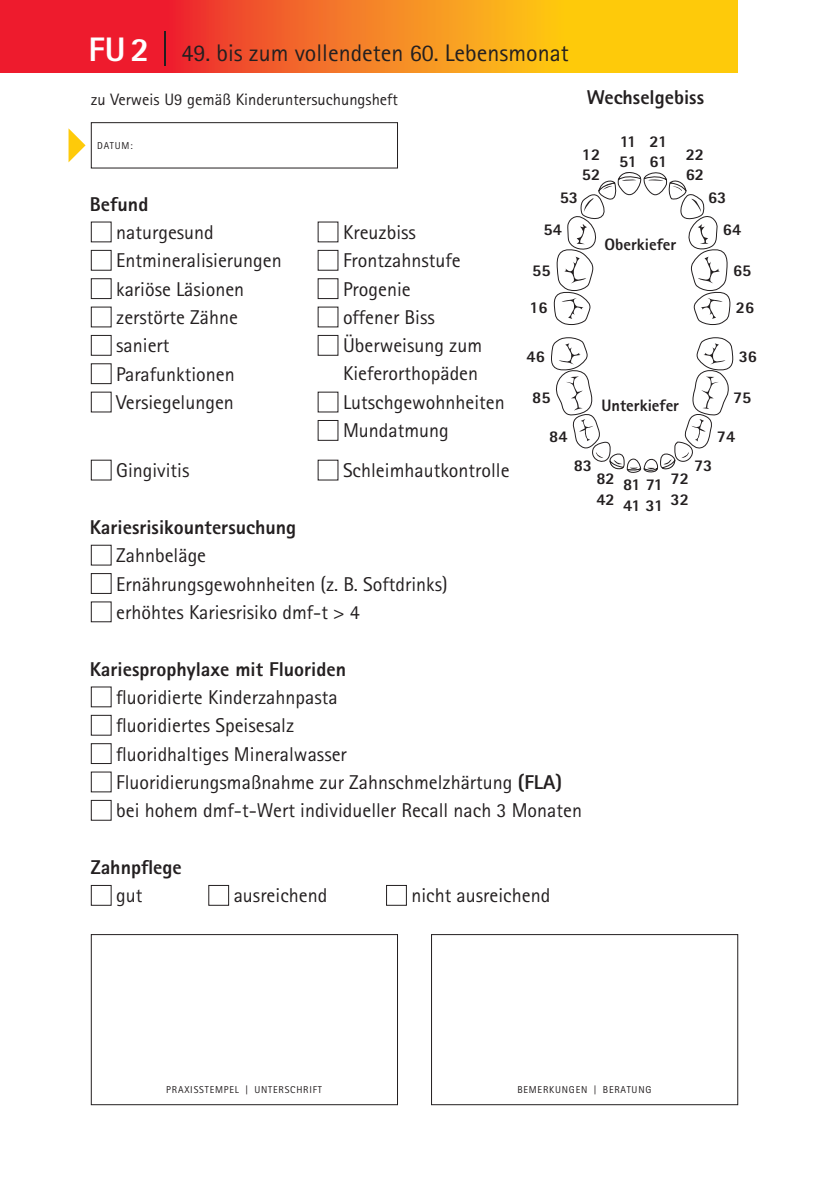
<style>
.page{position:relative;width:828px;height:1196px;background:#fff}
.page>*{position:absolute;margin:0;border:0;box-sizing:border-box;transform-origin:0 0}
.t1{font:24px "Rotis Sans Serif";color:#231f20}
.t2{font:20px/28.4px "Rotis Sans Serif";color:#231f20}
.t3{font:800 20px "Rotis Sans Serif";color:#231f20}
.t4{font:800 16.4px/21px "Rotis Sans Serif";color:#231f20}
.t5{font:16.4px "Rotis Sans Serif";color:#231f20}
.t6{font:10px "Rotis Sans Serif";letter-spacing:.08em;color:#231f20}
.s1{font-weight:800;font-size:34px;color:#fff}
.s2{font-weight:800}
</style>
<div class="page">
<div style="left:91px;top:934px;width:307px;height:171px;border:1px solid #231f20"></div>
<div style="left:431px;top:934px;width:307px;height:171px;border:1px solid #231f20"></div>
<div style="left:91px;top:250px;width:20px;height:20px;border:1px solid #231f20"></div>
<div style="left:318px;top:250px;width:20px;height:20px;border:1px solid #231f20"></div>
<div style="left:318px;top:278px;width:20px;height:21px;border:1px solid #231f20"></div>
<div style="left:91px;top:278px;width:20px;height:21px;border:1px solid #231f20"></div>
<div style="left:318px;top:335px;width:20px;height:21px;border:1px solid #231f20"></div>
<div style="left:91px;top:307px;width:20px;height:20px;border:1px solid #231f20"></div>
<div style="left:91px;top:335px;width:20px;height:21px;border:1px solid #231f20"></div>
<div style="left:91px;top:363px;width:20px;height:21px;border:1px solid #231f20"></div>
<div style="left:91px;top:392px;width:20px;height:20px;border:1px solid #231f20"></div>
<div style="left:318px;top:420px;width:20px;height:21px;border:1px solid #231f20"></div>
<div style="left:91px;top:460px;width:20px;height:20px;border:1px solid #231f20"></div>
<div style="left:91px;top:222px;width:20px;height:20px;border:1px solid #231f20"></div>
<div style="left:91px;top:122px;width:307px;height:46px;border:1px solid #231f20"></div>
<svg style="left:69px;top:129px;width:17px;height:33px"></svg>
<div style="left:91px;top:573px;width:20px;height:21px;border:1px solid #231f20"></div>
<div style="left:91px;top:715px;width:20px;height:20px;border:1px solid #231f20"></div>
<div style="left:91px;top:602px;width:20px;height:20px;border:1px solid #231f20"></div>
<div style="left:91px;top:743px;width:20px;height:21px;border:1px solid #231f20"></div>
<div style="left:91px;top:772px;width:20px;height:20px;border:1px solid #231f20"></div>
<div style="left:91px;top:800px;width:20px;height:20px;border:1px solid #231f20"></div>
<div style="left:91px;top:885px;width:20px;height:20px;border:1px solid #231f20"></div>
<div style="left:91px;top:545px;width:20px;height:20px;border:1px solid #231f20"></div>
<div style="left:91px;top:687px;width:20px;height:20px;border:1px solid #231f20"></div>
<div style="left:208px;top:885px;width:21px;height:20px;border:1px solid #231f20"></div>
<div style="left:386px;top:885px;width:21px;height:20px;border:1px solid #231f20"></div>
<svg style="left:551px;top:337px;width:183px;height:136px"></svg>
<svg style="left:553px;top:172px;width:178px;height:153px"></svg>
<div style="left:488px;top:0;width:250px;height:73px;background:#feca0a"></div>
<div style="left:1px;top:0;width:170px;height:73px;background:#ee1b2d"></div>
<div style="left:170px;top:0;width:396px;height:73px;background:linear-gradient(to right,#ed2d33,#fecf17)"></div>
<hr style="left:165px;top:32px;width:1px;height:34px;background:#231f20">
<p class="t1" style="left:88px;top:44px;width:482px"><span class="s1">FU 2</span> 49. bis zum vollendeten 60. Lebensmonat</p>
<p class="t5" style="left:91px;top:93px;width:309px">zu Verweis U9 gemäß Kinderuntersuchungsheft</p>
<p class="t6" style="left:97px;top:142px;width:37px">DATUM:</p>
<p class="t3" style="left:587px;top:91px;width:119px">Wechselgebiss</p>
<p class="t4" style="left:620px;top:132px;width:18px">11</p>
<p class="t4" style="left:649px;top:132px;width:19px">21</p>
<p class="t4" style="left:582px;top:149px;width:56px">12 51</p>
<p class="t4" style="left:649px;top:152px;width:19px">61</p>
<p class="t4" style="left:686px;top:146px;width:20px">22</p>
<p class="t4" style="left:582px;top:166px;width:20px">52</p>
<p class="t4" style="left:686px;top:166px;width:20px">62</p>
<p class="t3" style="left:90px;top:197px;width:60px">Befund</p>
<p class="t2" style="left:116px;top:220px;width:99px">naturgesund</p>
<p class="t2" style="left:343px;top:220px;width:74px">Kreuzbiss</p>
<p class="t2" style="left:116px;top:248px;width:167px">Entmineralisierungen</p>
<p class="t2" style="left:343px;top:248px;width:119px">Frontzahnstufe</p>
<p class="t2" style="left:116px;top:277px;width:130px">kariöse Läsionen</p>
<p class="t2" style="left:343px;top:277px;width:141px">Progenie<br>offener Biss<br>Überweisung zum<br>Kieferorthopäden</p>
<p class="t2" style="left:116px;top:305px;width:123px">zerstörte Zähne</p>
<p class="t2" style="left:116px;top:333px;width:120px">saniert<br>Parafunktionen<br>Versiegelungen</p>
<p class="t2" style="left:343px;top:390px;width:163px">Lutschgewohnheiten</p>
<p class="t2" style="left:343px;top:418px;width:107px">Mundatmung</p>
<p class="t2" style="left:116px;top:458px;width:75px">Gingivitis</p>
<p class="t2" style="left:343px;top:458px;width:168px">Schleimhautkontrolle</p>
<p class="t3" style="left:90px;top:520px;width:208px">Kariesrisikountersuchung</p>
<p class="t2" style="left:116px;top:543px;width:91px">Zahnbeläge</p>
<p class="t2" style="left:116px;top:572px;width:333px">Ernährungsgewohnheiten (z. B. Softdrinks)</p>
<p class="t2" style="left:116px;top:600px;width:245px">erhöhtes Kariesrisiko dmf-t &gt; 4</p>
<p class="t3" style="left:90px;top:662px;width:258px">Kariesprophylaxe mit Fluoriden</p>
<p class="t2" style="left:116px;top:685px;width:223px">fluoridierte Kinderzahnpasta</p>
<p class="t2" style="left:116px;top:713px;width:180px">fluoridiertes Speisesalz</p>
<p class="t4" style="left:560px;top:188px;width:20px">53</p>
<p class="t4" style="left:708px;top:188px;width:20px">63</p>
<p class="t4" style="left:543px;top:220px;width:20px">54</p>
<p class="t4" style="left:723px;top:220px;width:20px">64</p>
<p class="t4" style="left:604px;top:236px;width:73px">Oberkiefer</p>
<p class="t4" style="left:532px;top:261px;width:20px">55</p>
<p class="t4" style="left:529px;top:298px;width:20px">16</p>
<p class="t4" style="left:733px;top:261px;width:20px">65</p>
<p class="t4" style="left:736px;top:298px;width:20px">26</p>
<p class="t4" style="left:526px;top:347px;width:20px">46</p>
<p class="t4" style="left:739px;top:347px;width:20px">36</p>
<p class="t4" style="left:532px;top:389px;width:20px">85</p>
<p class="t4" style="left:601px;top:397px;width:79px">Unterkiefer</p>
<p class="t4" style="left:733px;top:389px;width:20px">75</p>
<p class="t4" style="left:549px;top:428px;width:20px">84</p>
<p class="t4" style="left:717px;top:428px;width:20px">74</p>
<p class="t4" style="left:574px;top:456px;width:20px">83</p>
<p class="t4" style="left:694px;top:456px;width:20px">73</p>
<p class="t4" style="left:596px;top:470px;width:20px">82<br>42</p>
<p class="t4" style="left:623px;top:475px;width:42px">81 71<br>41 31</p>
<p class="t4" style="left:670px;top:470px;width:20px">72<br>32</p>
<p class="t2" style="left:116px;top:742px;width:467px">fluoridhaltiges Mineralwasser<br>Fluoridierungsmaßnahme zur Zahnschmelzhärtung <span class="s2">(FLA) </span>bei hohem dmf-t-Wert individueller Recall nach 3 Monaten</p>
<p class="t3" style="left:91px;top:860px;width:93px">Zahnpflege</p>
<p class="t2" style="left:116px;top:883px;width:28px">gut</p>
<p class="t2" style="left:234px;top:883px;width:95px">ausreichend</p>
<p class="t2" style="left:411px;top:883px;width:140px">nicht ausreichend</p>
<p class="t6" style="left:166px;top:1086px;width:157px">PRAXISSTEMPEL | UNTERSCHRIFT</p>
<p class="t6" style="left:517px;top:1086px;width:135px">BEMERKUNGEN | BERATUNG</p>
</div>
